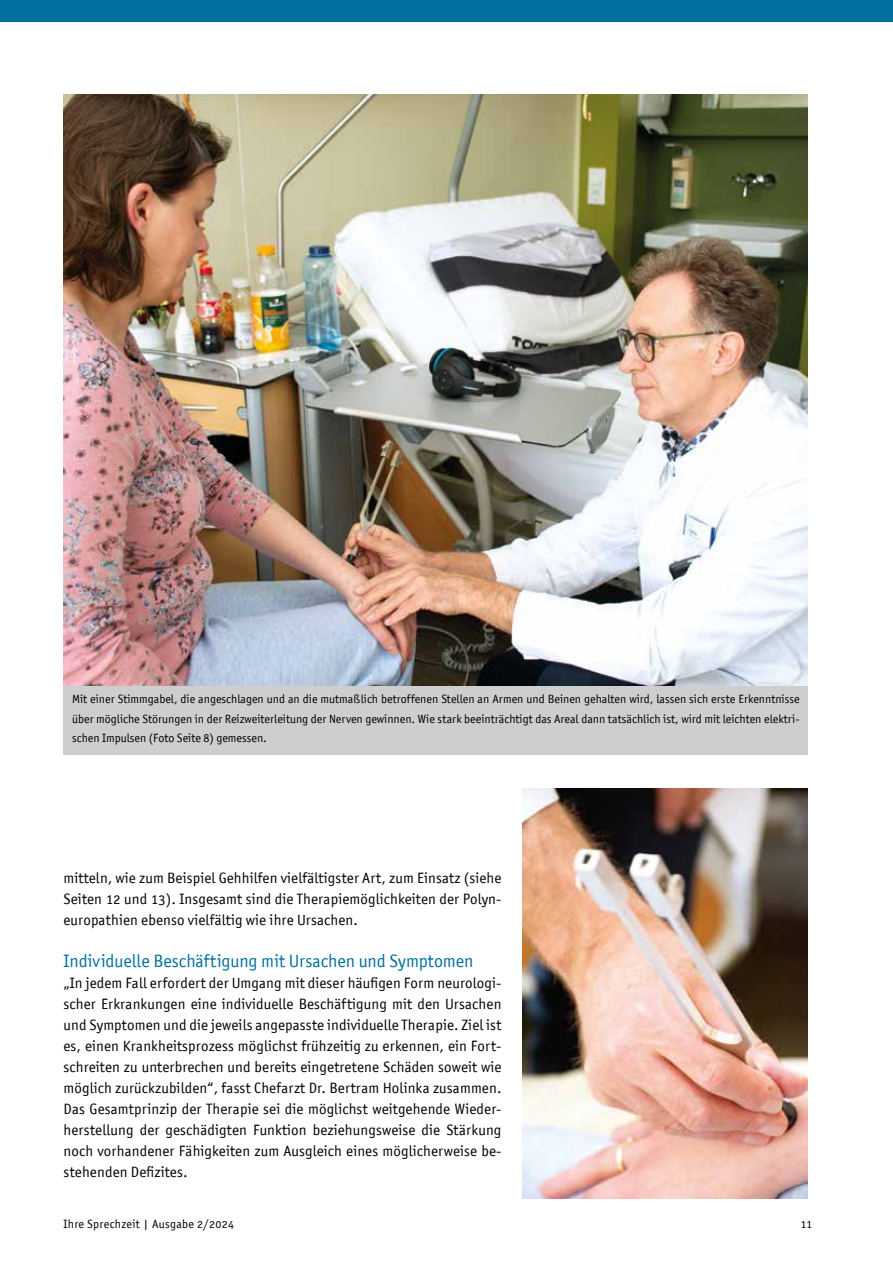
<style>
.page{position:relative;width:893px;height:1263px;background:#fff}
.page>*{position:absolute;margin:0;border:0;box-sizing:border-box;transform-origin:0 0}
.t1{font:18px "Officina Sans ITC Book OS";color:#00709e}
.t2{font:15px/21px "Officina Sans ITC Book OS";letter-spacing:.01em;color:#000;text-align:justify}
.t3{font:12px/19.5px "Officina Sans ITC Book OS";color:#000;text-align:justify}
.t4{font:12px "Officina Sans ITC Book OS";letter-spacing:.025em;color:#000}
</style>
<div class="page">
<div style="left:0;top:0;width:893px;height:21px;background:#00709e"></div>
<img style="left:64px;top:95px;width:744px;height:591px">
<div style="left:64px;top:686px;width:744px;height:69px;background:#cecece"></div>
<img style="left:523px;top:788px;width:285px;height:410px">
<p class="t3" style="left:72px;top:689px;width:729px">Mit einer Stimmgabel, die angeschlagen und an die mutmaßlich betroffenen Stellen an Armen und Beinen gehalten wird, lassen sich erste Erkenntnisse über mögliche Störungen in der Reizweiterleitung der Nerven gewinnen. Wie stark beeinträchtigt das Areal dann tatsächlich ist, wird mit leichten elektri&shy;schen Impulsen (Foto Seite 8) gemessen.</p>
<p class="t2" style="left:64px;top:867px;width:439px">mitteln, wie zum Beispiel Gehhilfen vielfältigster Art, zum Einsatz (siehe Seiten 12 und 13). Insgesamt sind die Therapiemöglichkeiten der Polyn&shy;europathien ebenso vielfältig wie ihre Ursachen.</p>
<p class="t1" style="left:64px;top:951px;width:412px">Individuelle Beschäftigung mit Ursachen und Symptomen</p>
<p class="t2" style="left:64px;top:972px;width:439px">„In jedem Fall erfordert der Umgang mit dieser häufigen Form neurologi&shy;scher Erkrankungen eine individuelle Beschäftigung mit den Ursachen und Symptomen und die jeweils angepasste individuelle Therapie. Ziel ist es, einen Krankheitsprozess möglichst frühzeitig zu erkennen, ein Fort&shy;schreiten zu unterbrechen und bereits eingetretene Schäden soweit wie möglich zurückzubilden“, fasst Chefarzt Dr. Bertram Holinka zusammen.<br>Das Gesamtprinzip der Therapie sei die möglichst weitgehende Wieder&shy;herstellung der geschädigten Funktion beziehungsweise die Stärkung noch vorhandener Fähigkeiten zum Ausgleich eines möglicherweise be&shy;stehenden Defizites.</p>
<p class="t4" style="left:64px;top:1217px;width:172px">Ihre Sprechzeit | Ausgabe 2/2024</p>
<p class="t3" style="left:800px;top:1214px;width:13px">11</p>
</div>
